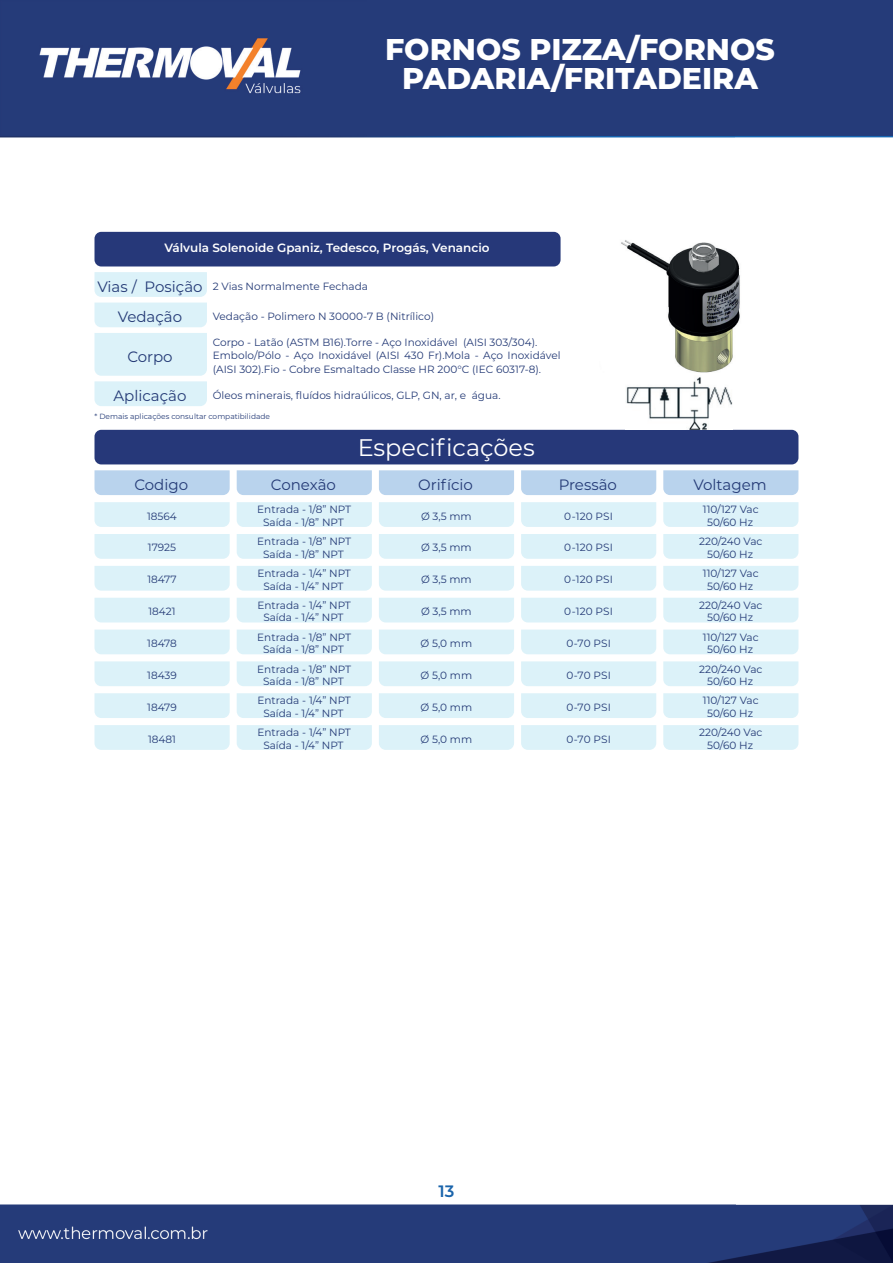
<style>
.page{position:relative;width:893px;height:1263px;background:#fff}
.page>*{position:absolute;margin:0;border:0;box-sizing:border-box;transform-origin:0 0}
.t1{font:800 30px/28.5px "Montserrat";color:#fff;text-align:center}
.t2{font:24px "Montserrat";color:#fff}
.t3{font:600 16.5px "Montserrat";color:#1a64ab}
.t4{font:15px/30.5px "Montserrat";color:#243a76;text-align:center}
.t5{font:600 12px "Montserrat";color:#fff}
.t6{font:10.5px/12.6px "Montserrat";color:#243a76;text-align:center}
.t7{font:7.5px "Montserrat";color:#243a76}
</style>
<div class="page">
<img style="left:0;top:0;width:893px;height:1263px">
<div style="left:94px;top:272px;width:113px;height:25px;background:#dcf2f9"></div>
<div style="left:94px;top:303px;width:113px;height:24px;background:#dcf2f9"></div>
<svg style="left:94px;top:333px;width:113px;height:73px;background:#dff3f9"></svg>
<div style="left:94px;top:232px;width:467px;height:34px;background:#263879;border-radius:7px"></div>
<div style="left:94px;top:430px;width:704px;height:34px;background:#263879;border-radius:7px"></div>
<div style="left:237px;top:470px;width:135px;height:25px;background:#b9d3ed"></div>
<div style="left:95px;top:470px;width:135px;height:25px;background:#b9d3ed"></div>
<div style="left:379px;top:502px;width:135px;height:25px;background:#dcf2f9"></div>
<div style="left:379px;top:629px;width:135px;height:25px;background:#dcf2f9"></div>
<div style="left:379px;top:566px;width:135px;height:25px;background:#dcf2f9"></div>
<div style="left:379px;top:693px;width:135px;height:25px;background:#dcf2f9"></div>
<div style="left:379px;top:534px;width:135px;height:25px;background:#dcf2f9"></div>
<div style="left:379px;top:661px;width:135px;height:25px;background:#dcf2f9"></div>
<div style="left:379px;top:598px;width:135px;height:24px;background:#dcf2f9"></div>
<div style="left:379px;top:725px;width:135px;height:25px;background:#dcf2f9"></div>
<div style="left:663px;top:502px;width:135px;height:25px;background:#dcf2f9"></div>
<div style="left:663px;top:629px;width:135px;height:25px;background:#dcf2f9"></div>
<div style="left:663px;top:566px;width:135px;height:25px;background:#dcf2f9"></div>
<div style="left:663px;top:693px;width:135px;height:25px;background:#dcf2f9"></div>
<div style="left:663px;top:534px;width:135px;height:25px;background:#dcf2f9"></div>
<div style="left:663px;top:661px;width:135px;height:25px;background:#dcf2f9"></div>
<div style="left:663px;top:598px;width:135px;height:24px;background:#dcf2f9"></div>
<div style="left:663px;top:725px;width:135px;height:25px;background:#dcf2f9"></div>
<div style="left:379px;top:470px;width:135px;height:25px;background:#b9d3ed"></div>
<div style="left:663px;top:470px;width:135px;height:25px;background:#b9d3ed"></div>
<div style="left:521px;top:470px;width:135px;height:25px;background:#b9d3ed"></div>
<div style="left:521px;top:502px;width:135px;height:25px;background:#dcf2f9"></div>
<div style="left:521px;top:629px;width:135px;height:25px;background:#dcf2f9"></div>
<div style="left:521px;top:566px;width:135px;height:25px;background:#dcf2f9"></div>
<div style="left:521px;top:693px;width:135px;height:25px;background:#dcf2f9"></div>
<div style="left:521px;top:534px;width:135px;height:25px;background:#dcf2f9"></div>
<div style="left:521px;top:661px;width:135px;height:25px;background:#dcf2f9"></div>
<div style="left:521px;top:598px;width:135px;height:24px;background:#dcf2f9"></div>
<div style="left:521px;top:725px;width:135px;height:25px;background:#dcf2f9"></div>
<img style="left:594px;top:232px;width:194px;height:144px">
<div style="left:237px;top:502px;width:135px;height:25px;background:#dcf2f9"></div>
<div style="left:237px;top:629px;width:135px;height:25px;background:#dcf2f9"></div>
<div style="left:237px;top:566px;width:135px;height:25px;background:#dcf2f9"></div>
<div style="left:237px;top:693px;width:135px;height:25px;background:#dcf2f9"></div>
<div style="left:237px;top:534px;width:135px;height:25px;background:#dcf2f9"></div>
<div style="left:237px;top:661px;width:135px;height:25px;background:#dcf2f9"></div>
<div style="left:237px;top:598px;width:135px;height:24px;background:#dcf2f9"></div>
<div style="left:237px;top:725px;width:135px;height:25px;background:#dcf2f9"></div>
<div style="left:94px;top:502px;width:136px;height:25px;background:#dcf2f9"></div>
<div style="left:94px;top:629px;width:136px;height:25px;background:#dcf2f9"></div>
<div style="left:94px;top:566px;width:136px;height:25px;background:#dcf2f9"></div>
<div style="left:94px;top:693px;width:136px;height:25px;background:#dcf2f9"></div>
<div style="left:94px;top:534px;width:136px;height:25px;background:#dcf2f9"></div>
<div style="left:94px;top:661px;width:136px;height:25px;background:#dcf2f9"></div>
<div style="left:94px;top:598px;width:136px;height:24px;background:#dcf2f9"></div>
<div style="left:94px;top:725px;width:136px;height:25px;background:#dcf2f9"></div>
<img style="left:625px;top:376px;width:107px;height:54px">
<h1 class="t1" style="left:385px;top:34px;width:391px">FORNOS PIZZA/FORNOS<br>PADARIA/FRITADEIRA</h1>
<p class="t5" style="left:164px;top:239px;width:327px">Válvula Solenoide Gpaniz, Tedesco, Progás, Venancio</p>
<h3 class="t4" style="left:97px;top:271px;width:107px">Vias / Posição<br>Vedação</h3>
<h3 class="t4" style="left:127px;top:340px;width:47px">Corpo</h3>
<h3 class="t4" style="left:113px;top:380px;width:75px">Aplicação</h3>
<p class="t6" style="left:213px;top:279px;width:157px">2 Vias Normalmente Fechada</p>
<p class="t6" style="left:213px;top:310px;width:223px">Vedação - Polimero N 30000-7 B (Nitrílico)</p>
<p class="t6" style="left:213px;top:335px;width:349px;line-height:13.5px;text-align:left">Corpo - Latão (ASTM B16).Torre - Aço Inoxidável (AISI 303/304).<br>Embolo/Pólo - Aço Inoxidável (AISI 430 Fr).Mola - Aço Inoxidável (AISI 302).Fio - Cobre Esmaltado Classe HR 200°C (IEC 60317-8).</p>
<p class="t6" style="left:213px;top:388px;width:289px">Óleos minerais, fluídos hidraúlicos, GLP, GN, ar, e água.</p>
<p class="t7" style="left:95px;top:411px;width:177px">* Demais aplicações consultar compatibilidade</p>
<h2 class="t2" style="left:358px;top:431px;width:179px">Especificações</h2>
<h3 class="t4" style="left:134px;top:469px;width:55px">Codigo</h3>
<h3 class="t4" style="left:271px;top:469px;width:67px">Conexão</h3>
<p class="t6" style="left:147px;top:509px;width:31px">18564</p>
<p class="t6" style="left:257px;top:503px;width:95px">Entrada - 1/8” NPT<br>Saída - 1/8” NPT</p>
<h3 class="t4" style="left:418px;top:469px;width:56px">Orifício</h3>
<h3 class="t4" style="left:559px;top:469px;width:60px">Pressão</h3>
<h3 class="t4" style="left:693px;top:469px;width:75px">Voltagem</h3>
<p class="t6" style="left:564px;top:509px;width:50px">0-120 PSI</p>
<p class="t6" style="left:703px;top:503px;width:57px">110/127 Vac<br>50/60 Hz</p>
<p class="t6" style="left:421px;top:509px;width:52px">Ø 3,5 mm</p>
<p class="t6" style="left:148px;top:541px;width:30px">17925</p>
<p class="t6" style="left:257px;top:535px;width:95px">Entrada - 1/8” NPT<br>Saída - 1/8” NPT</p>
<p class="t6" style="left:421px;top:541px;width:52px">Ø 3,5 mm</p>
<p class="t6" style="left:564px;top:541px;width:50px">0-120 PSI</p>
<p class="t6" style="left:699px;top:535px;width:65px">220/240 Vac<br>50/60 Hz</p>
<p class="t6" style="left:147px;top:573px;width:31px">18477</p>
<p class="t6" style="left:257px;top:567px;width:95px">Entrada - 1/4” NPT<br>Saída - 1/4” NPT</p>
<p class="t6" style="left:421px;top:573px;width:52px">Ø 3,5 mm</p>
<p class="t6" style="left:564px;top:573px;width:50px">0-120 PSI</p>
<p class="t6" style="left:703px;top:567px;width:57px">110/127 Vac<br>50/60 Hz</p>
<p class="t6" style="left:148px;top:605px;width:29px">18421</p>
<p class="t6" style="left:257px;top:598px;width:95px">Entrada - 1/4” NPT<br>Saída - 1/4” NPT</p>
<p class="t6" style="left:421px;top:605px;width:52px">Ø 3,5 mm</p>
<p class="t6" style="left:564px;top:605px;width:50px">0-120 PSI</p>
<p class="t6" style="left:699px;top:598px;width:65px">220/240 Vac<br>50/60 Hz</p>
<p class="t6" style="left:147px;top:637px;width:31px">18478</p>
<p class="t6" style="left:257px;top:630px;width:95px">Entrada - 1/8” NPT<br>Saída - 1/8” NPT</p>
<p class="t6" style="left:421px;top:637px;width:53px">Ø 5,0 mm</p>
<p class="t6" style="left:566px;top:637px;width:46px">0-70 PSI</p>
<p class="t6" style="left:703px;top:630px;width:57px">110/127 Vac<br>50/60 Hz</p>
<p class="t6" style="left:147px;top:668px;width:31px">18439</p>
<p class="t6" style="left:257px;top:662px;width:95px">Entrada - 1/8” NPT<br>Saída - 1/8” NPT</p>
<p class="t6" style="left:421px;top:668px;width:53px">Ø 5,0 mm</p>
<p class="t6" style="left:566px;top:668px;width:46px">0-70 PSI</p>
<p class="t6" style="left:699px;top:662px;width:65px">220/240 Vac<br>50/60 Hz</p>
<p class="t6" style="left:147px;top:700px;width:31px">18479</p>
<p class="t6" style="left:257px;top:694px;width:95px">Entrada - 1/4” NPT<br>Saída - 1/4” NPT</p>
<p class="t6" style="left:421px;top:700px;width:53px">Ø 5,0 mm</p>
<p class="t6" style="left:566px;top:700px;width:46px">0-70 PSI</p>
<p class="t6" style="left:703px;top:694px;width:57px">110/127 Vac<br>50/60 Hz</p>
<p class="t6" style="left:148px;top:732px;width:30px">18481</p>
<p class="t6" style="left:257px;top:726px;width:95px">Entrada - 1/4” NPT<br>Saída - 1/4” NPT</p>
<p class="t6" style="left:421px;top:732px;width:53px">Ø 5,0 mm</p>
<p class="t6" style="left:566px;top:732px;width:46px">0-70 PSI</p>
<p class="t6" style="left:699px;top:726px;width:65px">220/240 Vac<br>50/60 Hz</p>
<h3 class="t3" style="left:439px;top:1179px;width:17px">13</h3>
</div>
